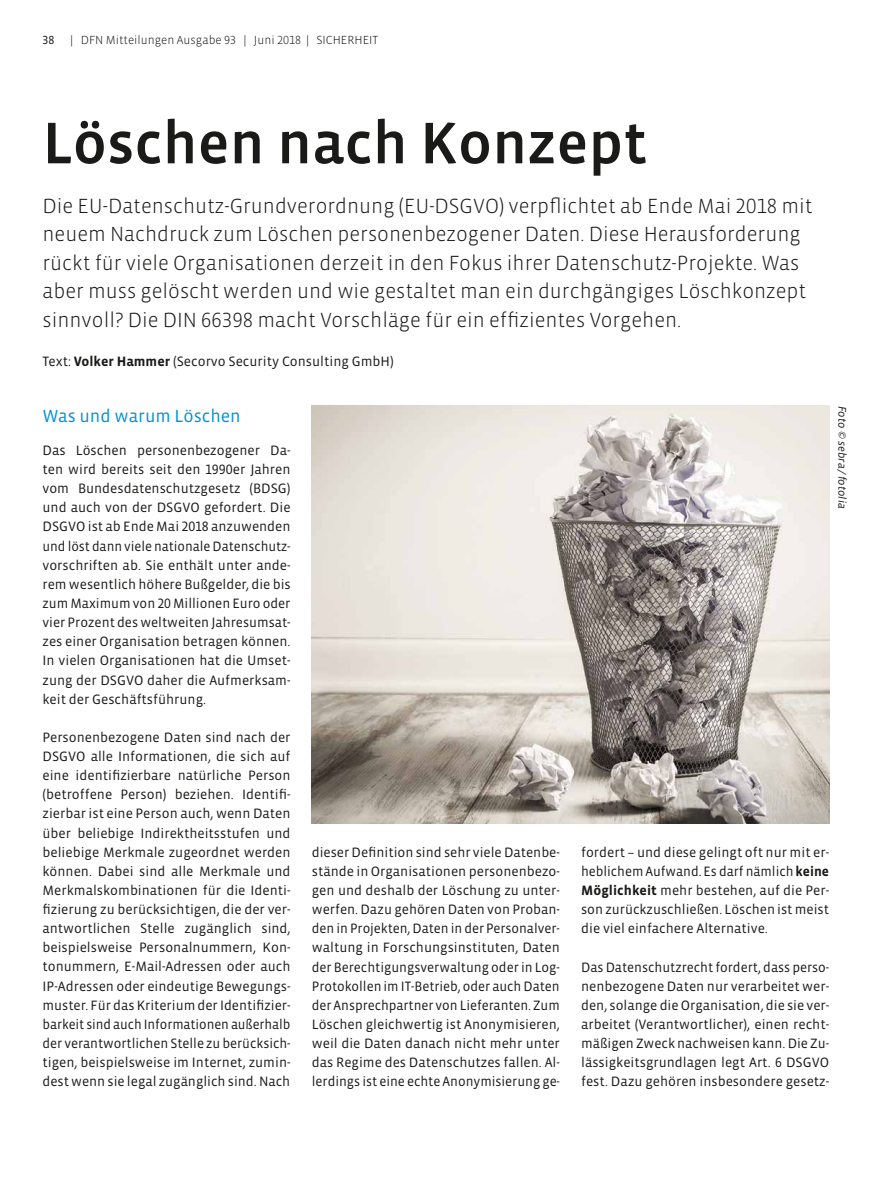
<style>
.page{position:relative;width:893px;height:1191px;background:#fff}
.page>*{position:absolute;margin:0;border:0;box-sizing:border-box;transform-origin:0 0}
.t1{font:500 60px "Vista Sans OT";color:#1a1a18}
.t2{font:300 21px/28.5px "Vista Sans OT";color:#1a1a18}
.t3{font:18px "Vista Sans OT";color:#0091d3}
.t4{font:13.8px/19.2px "Vista Sans OT";color:#1a1a18;text-align:justify}
.t5{font:300 12px "Vista Sans OT";color:#1a1a18}
.t6{font:12px "Vista Sans OT";color:#1a1a18}
.t7{font:italic 11.25px "Vista Sans OT";color:#1a1a18}
.s1{font-weight:700}
</style>
<div class="page">
<img style="left:312px;top:405px;width:517px;height:418px">
<p class="t6" style="left:43px;top:34px;width:13px">38</p>
<p class="t5" style="left:70px;top:34px;width:310px">| DFN Mitteilungen Ausgabe 93 | Juni 2018 | SICHERHEIT</p>
<h1 class="t1" style="left:43px;top:112px;width:606px">Löschen nach Konzept</h1>
<p class="t2" style="left:43px;top:192px;width:772px">Die EU-Datenschutz-Grundverordnung (EU-DSGVO) verpflichtet ab Ende Mai 2018 mit neuem Nachdruck zum Löschen personenbezogener Daten. Diese Herausforderung rückt für viele Organisationen derzeit in den Fokus ihrer Datenschutz-Projekte. Was aber muss gelöscht werden und wie gestaltet man ein durchgängiges Löschkonzept sinnvoll? Die DIN 66398 macht Vorschläge für ein effizientes Vorgehen.</p>
<p class="t4" style="left:43px;top:352px;width:353px">Text: <span class="s1">Volker Hammer</span> (Secorvo Security Consulting GmbH)</p>
<h3 class="t3" style="left:43px;top:406px;width:200px">Was und warum Löschen</h3>
<p class="t4" style="left:43px;top:441px;width:250px">Das Löschen personenbezogener Da&shy;ten wird bereits seit den 1990er Jahren vom Bundesdatenschutzgesetz (BDSG) und auch von der DSGVO gefordert. Die DSGVO ist ab Ende Mai 2018 anzuwenden und löst dann viele nationale Datenschutz&shy;vorschriften ab. Sie enthält unter ande&shy;rem wesentlich höhere Bußgelder, die bis zum Maximum von 20 Millionen Euro oder vier Prozent des weltweiten Jahresumsat&shy;zes einer Organisation betragen können.<br>In vielen Organisationen hat die Umset&shy;zung der DSGVO daher die Aufmerksam&shy;keit der Geschäftsführung.</p>
<p class="t4" style="left:43px;top:728px;width:250px">Personenbezogene Daten sind nach der DSGVO alle Informationen, die sich auf eine identifizierbare natürliche Person (betroffene Person) beziehen. Identifi&shy;zierbar ist eine Person auch, wenn Daten über beliebige Indirektheitsstufen und beliebige Merkmale zugeordnet werden können. Dabei sind alle Merkmale und Merkmalskombinationen für die Identi&shy;fizierung zu berücksichtigen, die der ver&shy;antwortlichen Stelle zugänglich sind, beispielsweise Personalnummern, Kon&shy;tonummern, E-Mail-Adressen oder auch IP-Adressen oder eindeutige Bewegungs&shy;muster. Für das Kriterium der Identifizier&shy;barkeit sind auch Informationen außerhalb der verantwortlichen Stelle zu berücksich&shy;tigen, beispielsweise im Internet, zumin&shy;dest wenn sie legal zugänglich sind. Nach</p>
<p class="t7" style="left:848px;top:405px;width:105px;rotate:90deg">Foto © sebra/fotolia</p>
<p class="t4" style="left:312px;top:842px;width:250px">dieser Definition sind sehr viele Datenbe&shy;stände in Organisationen personenbezo&shy;gen und deshalb der Löschung zu unter&shy;werfen. Dazu gehören Daten von Proban&shy;den in Projekten, Daten in der Personalver&shy;waltung in Forschungsinstituten, Daten der Berechtigungsverwaltung oder in Log-Protokollen im IT-Betrieb, oder auch Daten der Ansprechpartner von Lieferanten. Zum Löschen gleichwertig ist Anonymisieren, weil die Daten danach nicht mehr unter das Regime des Datenschutzes fallen. Al&shy;lerdings ist eine echte Anonymisierung ge-</p>
<p class="t4" style="left:581px;top:842px;width:250px">fordert – und diese gelingt oft nur mit er&shy;heblichem Aufwand. Es darf nämlich <span class="s1">keine Möglichkeit</span> mehr bestehen, auf die Per&shy;son zurückzuschließen. Löschen ist meist die viel einfachere Alternative.</p>
<p class="t4" style="left:581px;top:957px;width:250px">Das Datenschutzrecht fordert, dass perso&shy;nenbezogene Daten nur verarbeitet wer&shy;den, solange die Organisation, die sie ver&shy;arbeitet (Verantwortlicher), einen recht&shy;mäßigen Zweck nachweisen kann. Die Zu&shy;lässigkeitsgrundlagen legt Art. 6 DSGVO fest. Dazu gehören insbesondere gesetz-</p>
</div>
